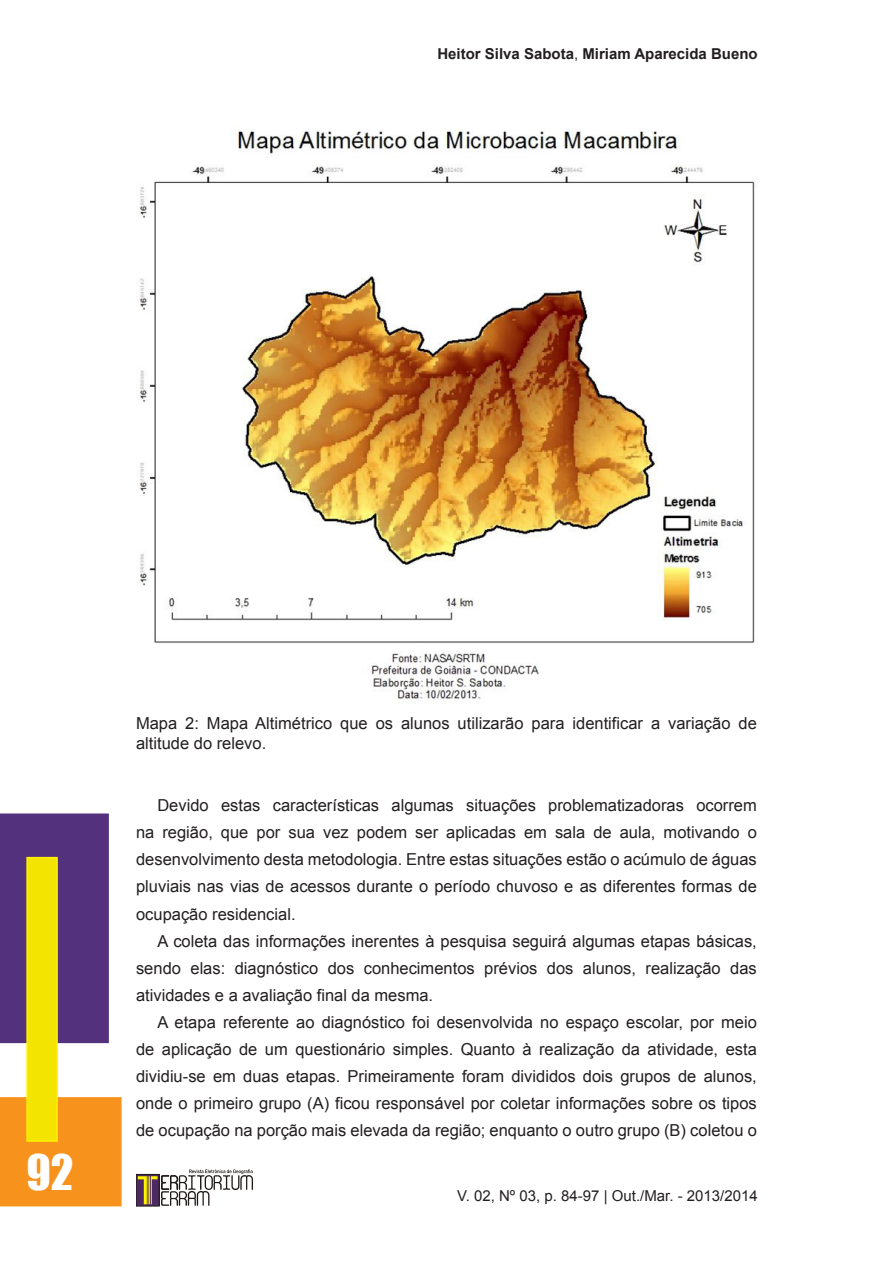
<style>
.page{position:relative;width:893px;height:1263px;background:#fff}
.page>*{position:absolute;margin:0;border:0;box-sizing:border-box;transform-origin:0 0}
.t1{font:45px "Impact";color:#fff}
.Corpo_de_texto{font:16.5px/27px "Arial";color:#231f20;text-align:justify}
.Legendas{font:16.5px/19.8px "Arial";color:#231f20}
.Autor{font:700 15px "Arial";color:#231f20}
.t2{font:15px "Arial";color:#231f20}
.s1{font-weight:400}
</style>
<div class="page">
<div style="left:0;top:813px;width:109px;height:230px;background:#54317c;border:2px solid #54317c"></div>
<div style="left:0;top:1097px;width:122px;height:109px;background:#f7931d;border:2px solid #f7931d"></div>
<div style="left:26px;top:857px;width:32px;height:285px;background:#f3e401;border:2px solid #fff101"></div>
<div style="left:136px;top:1174px;width:23px;height:32px;border:1px solid #1f1a17"></div>
<svg style="left:138px;top:1169px;width:115px;height:37px"></svg>
<img style="left:139px;top:130px;width:616px;height:569px">
<p class="Autor" style="left:437px;top:43px;width:322px">Heitor Silva Sabota<span class="s1">,</span> Miriam Aparecida Bueno</p>
<h1 class="t1" style="left:26px;top:1137px;width:48px">92</h1>
<p class="Legendas" style="left:136px;top:714px;width:622px">Mapa 2: Mapa Altimétrico que os alunos utilizarão para identificar a variação de altitude do relevo.</p>
<p class="Corpo_de_texto" style="left:136px;top:792px;width:622px;text-indent:21px">Devido estas características algumas situações problematizadoras ocorrem na região, que por sua vez podem ser aplicadas em sala de aula, motivando o desenvolvimento desta metodologia. Entre estas situações estão o acúmulo de águas pluviais nas vias de acessos durante o período chuvoso e as diferentes formas de ocupação residencial.</p>
<p class="Corpo_de_texto" style="left:136px;top:927px;width:622px;text-indent:21px">A coleta das informações inerentes à pesquisa seguirá algumas etapas básicas, sendo elas: diagnóstico dos conhecimentos prévios dos alunos, realização das atividades e a avaliação final da mesma.</p>
<p class="Corpo_de_texto" style="left:136px;top:1008px;width:622px;text-indent:21px">A etapa referente ao diagnóstico foi desenvolvida no espaço escolar, por meio de aplicação de um questionário simples. Quanto à realização da atividade, esta dividiu-se em duas etapas. Primeiramente foram divididos dois grupos de alunos, onde o primeiro grupo (A) ficou responsável por coletar informações sobre os tipos de ocupação na porção mais elevada da região; enquanto o outro grupo (B) coletou o</p>
<p class="t2" style="left:457px;top:1185px;width:302px">V. 02, Nº 03, p. 84-97 | Out./Mar. - 2013/2014</p>
</div>
